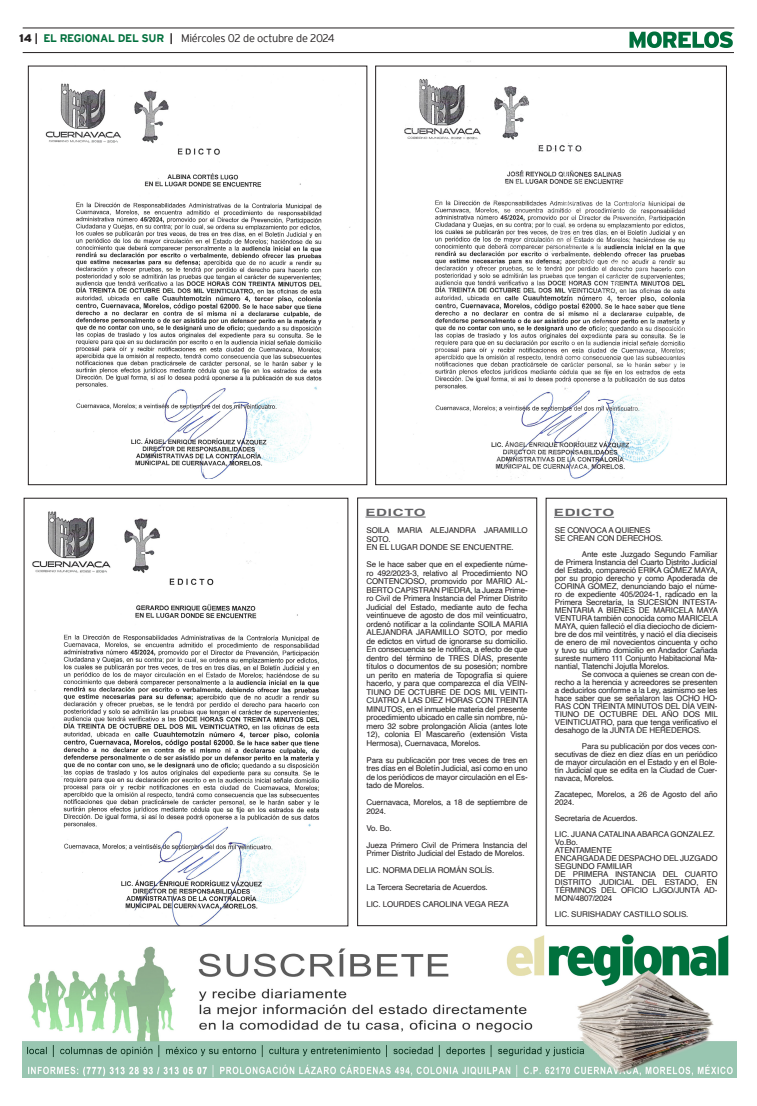
<style>
.page{position:relative;width:757px;height:1106px;background:#fff}
.page>*{position:absolute;margin:0;border:0;box-sizing:border-box;transform-origin:0 0}
.t1{font:300 11px "Interstate";letter-spacing:-.025em;color:#231f20}
.EDICTO{font:700 10px "Helvetica";letter-spacing:.05em;color:#636366;scale:1.5 1}
.Edicto_Txt{font:8px/8px "Helvetica";letter-spacing:-.015em;color:#231f20;text-align:justify}
.s1{font-weight:900}
.s2{font-weight:700}
.s3{font-weight:700;color:#006f3c}
</style>
<div class="page">
<hr style="left:23px;top:28px;width:711px;height:1px;background:#231f20">
<hr style="left:23px;top:52px;width:711px;height:1px;background:#231f20">
<svg style="left:629px;top:31px;width:104px;height:17px"></svg>
<img style="left:40px;top:65px;width:316px;height:413px">
<div style="left:28px;top:66px;width:339px;height:419px;border:1px solid #231f20"></div>
<img style="left:32px;top:498px;width:317px;height:427px">
<hr style="left:365px;top:517px;width:61px;height:1px;background:#636366">
<div style="left:357px;top:498px;width:180px;height:427px;border:1px solid #231f20"></div>
<hr style="left:554px;top:517px;width:60px;height:1px;background:#636366">
<div style="left:546px;top:498px;width:181px;height:427px;border:1px solid #231f20"></div>
<img style="left:401px;top:61px;width:299px;height:418px">
<img style="left:23px;top:934px;width:714px;height:143px">
<div style="left:375px;top:66px;width:351px;height:419px;border:1px solid #231f20"></div>
<h1 class="t1" style="left:19px;top:32px;width:317px"><span class="s1">14</span> <span class="s2">|</span> <span class="s3">EL REGIONAL DEL SUR</span> <span class="s2">|</span> Miércoles 02 de octubre de 2024</h1>
<p class="EDICTO" style="left:365px;top:504px;width:42px">EDICTO</p>
<p class="Edicto_Txt" style="left:366px;top:526px;width:163px;line-height:8.5px">SOILA MARIA ALEJANDRA JARAMILLO<br>SOTO.</p>
<p class="Edicto_Txt" style="left:366px;top:544px;width:149px">EN EL LUGAR DONDE SE ENCUENTRE.</p>
<p class="Edicto_Txt" style="left:366px;top:560px;width:163px;line-height:8.5px">Se le hace saber que en el expediente núme&shy;ro 492/2023-3, relativo al Procedimiento NO CONTENCIOSO, promovido por MARIO AL-BERTO CAPISTRAN PIEDRA, la Jueza Prime&shy;ro Civil de Primera Instancia del Primer Distrito Judicial del Estado, mediante auto de fecha veintinueve de agosto de dos mil veinticuatro, ordenó notificar a la colindante SOILA MARIA ALEJANDRA JARAMILLO SOTO, por medio de edictos en virtud de ignorarse su domicilio.<br>En consecuencia se le notifica, a efecto de que dentro del término de TRES DÍAS, presente títulos o documentos de su posesión; nombre un perito en materia de Topografía si quiere hacerlo, y para que comparezca el día VEIN-TIUNO DE OCTUBRE DE DOS MIL VEINTI-CUATRO A LAS DIEZ HORAS CON TREINTA MINUTOS, en el inmueble materia del presente procedimiento ubicado en calle sin nombre, nú&shy;mero 32 sobre prolongación Alicia (antes lote 12), colonia El Mascareño (extensión Vista Hermosa), Cuernavaca, Morelos.</p>
<p class="Edicto_Txt" style="left:366px;top:756px;width:163px;line-height:8.5px">Para su publicación por tres veces de tres en tres días en el Boletín Judicial, así como en uno de los periódicos de mayor circulación en el Es&shy;tado de Morelos.</p>
<p class="Edicto_Txt" style="left:366px;top:798px;width:163px;line-height:8.5px">Cuernavaca, Morelos, a 18 de septiembre de<br>2024.</p>
<p class="Edicto_Txt" style="left:366px;top:824px;width:27px">Vo. Bo.</p>
<p class="Edicto_Txt" style="left:366px;top:841px;width:163px;line-height:8.5px">Jueza Primero Civil de Primera Instancia del<br>Primer Distrito Judicial del Estado de Morelos.</p>
<p class="Edicto_Txt" style="left:366px;top:867px;width:129px">LIC. NORMA DELIA ROMÁN SOLÍS.</p>
<p class="Edicto_Txt" style="left:366px;top:884px;width:123px">La Tercera Secretaria de Acuerdos.</p>
<p class="Edicto_Txt" style="left:366px;top:901px;width:144px">LIC. LOURDES CAROLINA VEGA REZA</p>
<p class="EDICTO" style="left:554px;top:504px;width:42px">EDICTO</p>
<p class="Edicto_Txt" style="left:555px;top:526px;width:97px">SE CONVOCA A QUIENES</p>
<p class="Edicto_Txt" style="left:555px;top:534px;width:110px">SE CREAN CON DERECHOS.</p>
<p class="Edicto_Txt" style="left:555px;top:550px;width:164px;text-indent:27px">Ante este Juzgado Segundo Familiar de Primera Instancia del Cuarto Distrito Judicial del Estado, compareció ERIKA GÓMEZ MAYA, por su propio derecho y como Apoderada de CORINA GÓMEZ, denunciando bajo el núme&shy;ro de expediente 405/2024-1, radicado en la Primera Secretaría, la SUCESIÓN INTESTA-MENTARIA A BIENES DE MARICELA MAYA VENTURA también conocida como MARICELA MAYA, quien falleció el día dieciocho de diciem&shy;bre de dos mil veintitrés, y nació el día dieciseis de enero de mil novecientos cincuenta y ocho y tuvo su ultimo domicilio en Andador Cañada sureste numero 111 Conjunto Habitacional Ma&shy;nantial, Tlatenchi Jojutla Morelos.</p>
<p class="Edicto_Txt" style="left:555px;top:670px;width:164px;text-indent:27px">Se convoca a quienes se crean con de&shy;recho a la herencia y acreedores se presenten a deducirlos conforme a la Ley, asimismo se les hace saber que se señalaron las OCHO HO-RAS CON TREINTA MINUTOS DEL DÍA VEIN-TIUNO DE OCTUBRE DEL AÑO DOS MIL VEINTICUATRO, para que tenga verificativo el desahogo de la JUNTA DE HEREDEROS.</p>
<p class="Edicto_Txt" style="left:555px;top:742px;width:164px;text-indent:27px">Para su publicación por dos veces con&shy;secutivas de diez en diez días en un periódico de mayor circulación en el Estado y en el Bole&shy;tín Judicial que se edita en la Ciudad de Cuer&shy;navaca, Morelos.</p>
<p class="Edicto_Txt" style="left:555px;top:790px;width:164px">Zacatepec, Morelos, a 26 de Agosto del año<br>2024.</p>
<p class="Edicto_Txt" style="left:555px;top:814px;width:84px">Secretaria de Acuerdos.</p>
<p class="Edicto_Txt" style="left:555px;top:830px;width:162px">LIC. JUANA CATALINA ABARCA GONZALEZ.</p>
<p class="Edicto_Txt" style="left:555px;top:838px;width:24px">Vo.Bo.</p>
<p class="Edicto_Txt" style="left:555px;top:846px;width:59px">ATENTAMENTE</p>
<p class="Edicto_Txt" style="left:555px;top:854px;width:164px">ENCARGADA DE DESPACHO DEL JUZGADO<br>SEGUNDO FAMILIAR</p>
<p class="Edicto_Txt" style="left:555px;top:870px;width:164px">DE PRIMERA INSTANCIA DEL CUARTO DISTRITO JUDICIAL DEL ESTADO, EN TÉRMINOS DEL OFICIO LJGO/JUNTA AD-MON/4807/2024</p>
<p class="Edicto_Txt" style="left:555px;top:910px;width:135px">LIC. SURISHADAY CASTILLO SOLIS.</p>
</div>
